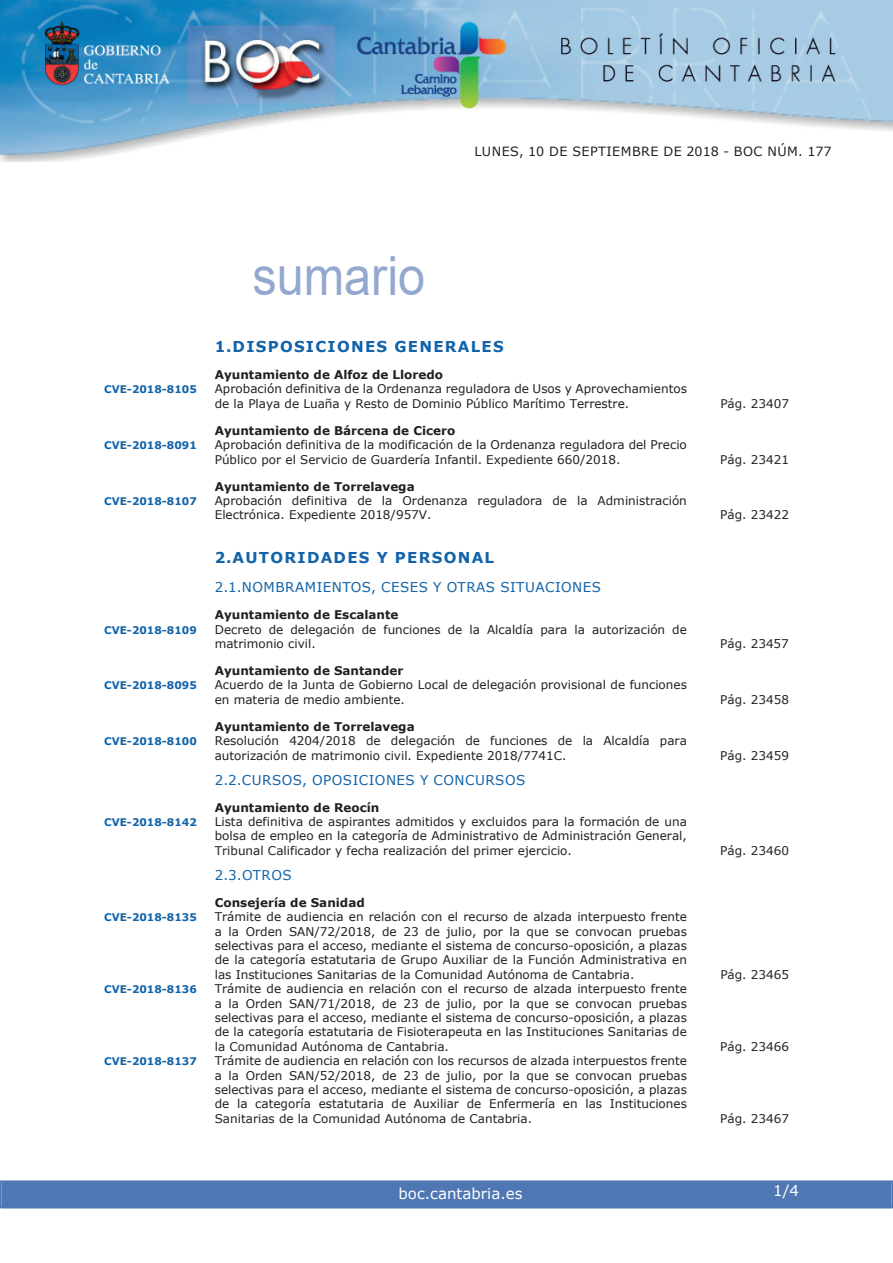
<style>
.page{position:relative;width:893px;height:1263px;background:#fff}
.page>*{position:absolute;margin:0;border:0;box-sizing:border-box;transform-origin:0 0}
.t1{font:54px "Arial";color:#94a8cf;scale:.9 1}
.t2{font:700 15px "Verdana";letter-spacing:.085em;color:#1263a9}
.t3{font:15px "Verdana";color:#fff}
.t4{font:13.5px "Verdana";letter-spacing:.035em;color:#1263a9}
.t5{font:12.75px "Verdana";letter-spacing:.035em;color:#231f20}
.t6{font:12px/14.4px "Verdana";color:#231f20}
.t7{font:700 12px "Verdana";color:#231f20}
.t8{font:700 10.5px "Verdana";color:#1263a9}
</style>
<div class="page">
<img style="left:0;top:0;width:893px;height:161px">
<div style="left:2px;top:1181px;width:889px;height:27px;background:#4f77b3"></div>
<div style="left:0;top:1180px;width:893px;height:28px;border:2px solid #4f77b3"></div>
<h1 class="t1" style="left:252px;top:246px;width:194px">sumario</h1>
<p class="t5" style="left:474px;top:143px;width:359px">LUNES, 10 DE SEPTIEMBRE DE 2018 - BOC NÚM. 177</p>
<p class="t2" style="left:215px;top:337px;width:291px">1.DISPOSICIONES GENERALES</p>
<p class="t7" style="left:215px;top:367px;width:230px">Ayuntamiento de Alfoz de Lloredo</p>
<p class="t8" style="left:104px;top:383px;width:94px">CVE-2018-8105</p>
<p class="t6" style="left:215px;top:381px;width:474px">Aprobación definitiva de la Ordenanza reguladora de Usos y Aprovechamientos de la Playa de Luaña y Resto de Dominio Público Marítimo Terrestre.</p>
<p class="t7" style="left:215px;top:423px;width:242px">Ayuntamiento de Bárcena de Cicero</p>
<p class="t8" style="left:104px;top:439px;width:94px">CVE-2018-8091</p>
<p class="t6" style="left:215px;top:437px;width:474px">Aprobación definitiva de la modificación de la Ordenanza reguladora del Precio<br>Público por el Servicio de Guardería Infantil. Expediente 660/2018.</p>
<p class="t7" style="left:215px;top:479px;width:201px">Ayuntamiento de Torrelavega</p>
<p class="t8" style="left:104px;top:495px;width:94px">CVE-2018-8107</p>
<p class="t6" style="left:215px;top:493px;width:474px">Aprobación definitiva de la Ordenanza reguladora de la Administración<br>Electrónica. Expediente 2018/957V.</p>
<p class="t2" style="left:215px;top:548px;width:281px">2.AUTORIDADES Y PERSONAL</p>
<p class="t4" style="left:215px;top:578px;width:388px">2.1.NOMBRAMIENTOS, CESES Y OTRAS SITUACIONES</p>
<p class="t7" style="left:215px;top:607px;width:185px">Ayuntamiento de Escalante</p>
<p class="t8" style="left:104px;top:623px;width:94px">CVE-2018-8109</p>
<p class="t6" style="left:215px;top:622px;width:474px">Decreto de delegación de funciones de la Alcaldía para la autorización de matrimonio civil.</p>
<p class="t7" style="left:215px;top:663px;width:190px">Ayuntamiento de Santander</p>
<p class="t8" style="left:104px;top:679px;width:94px">CVE-2018-8095</p>
<p class="t6" style="left:215px;top:677px;width:474px">Acuerdo de la Junta de Gobierno Local de delegación provisional de funciones en materia de medio ambiente.</p>
<p class="t7" style="left:215px;top:719px;width:201px">Ayuntamiento de Torrelavega</p>
<p class="t8" style="left:104px;top:735px;width:94px">CVE-2018-8100</p>
<p class="t6" style="left:215px;top:733px;width:474px">Resolución 4204/2018 de delegación de funciones de la Alcaldía para autorización de matrimonio civil. Expediente 2018/7741C.</p>
<p class="t4" style="left:215px;top:771px;width:312px">2.2.CURSOS, OPOSICIONES Y CONCURSOS</p>
<p class="t7" style="left:215px;top:800px;width:166px">Ayuntamiento de Reocín</p>
<p class="t8" style="left:104px;top:816px;width:94px">CVE-2018-8142</p>
<p class="t6" style="left:215px;top:814px;width:474px;text-align:justify">Lista definitiva de aspirantes admitidos y excluidos para la formación de una bolsa de empleo en la categoría de Administrativo de Administración General, Tribunal Calificador y fecha realización del primer ejercicio.</p>
<p class="t4" style="left:215px;top:866px;width:78px">2.3.OTROS</p>
<p class="t7" style="left:215px;top:895px;width:151px">Consejería de Sanidad</p>
<p class="t8" style="left:104px;top:911px;width:94px">CVE-2018-8135</p>
<p class="t6" style="left:215px;top:909px;width:474px;text-align:justify">Trámite de audiencia en relación con el recurso de alzada interpuesto frente a la Orden SAN/72/2018, de 23 de julio, por la que se convocan pruebas selectivas para el acceso, mediante el sistema de concurso-oposición, a plazas de la categoría estatutaria de Grupo Auxiliar de la Función Administrativa en las Instituciones Sanitarias de la Comunidad Autónoma de Cantabria.</p>
<p class="t8" style="left:104px;top:983px;width:94px">CVE-2018-8136</p>
<p class="t6" style="left:215px;top:981px;width:474px;text-align:justify">Trámite de audiencia en relación con el recurso de alzada interpuesto frente a la Orden SAN/71/2018, de 23 de julio, por la que se convocan pruebas selectivas para el acceso, mediante el sistema de concurso-oposición, a plazas de la categoría estatutaria de Fisioterapeuta en las Instituciones Sanitarias de la Comunidad Autónoma de Cantabria.</p>
<p class="t8" style="left:104px;top:1055px;width:94px">CVE-2018-8137</p>
<p class="t6" style="left:215px;top:1053px;width:474px;text-align:justify">Trámite de audiencia en relación con los recursos de alzada interpuestos frente a la Orden SAN/52/2018, de 23 de julio, por la que se convocan pruebas selectivas para el acceso, mediante el sistema de concurso-oposición, a plazas de la categoría estatutaria de Auxiliar de Enfermería en las Instituciones Sanitarias de la Comunidad Autónoma de Cantabria.</p>
<p class="t3" style="left:398px;top:1184px;width:126px">boc.cantabria.es</p>
<p class="t6" style="left:720px;top:396px;width:70px">Pág. 23407</p>
<p class="t6" style="left:720px;top:452px;width:70px">Pág. 23421</p>
<p class="t6" style="left:720px;top:508px;width:70px">Pág. 23422</p>
<p class="t6" style="left:720px;top:636px;width:70px">Pág. 23457</p>
<p class="t6" style="left:720px;top:692px;width:70px">Pág. 23458</p>
<p class="t6" style="left:720px;top:748px;width:70px">Pág. 23459</p>
<p class="t6" style="left:720px;top:843px;width:70px">Pág. 23460</p>
<p class="t6" style="left:720px;top:967px;width:70px">Pág. 23465</p>
<p class="t6" style="left:720px;top:1039px;width:70px">Pág. 23466</p>
<p class="t6" style="left:720px;top:1111px;width:70px">Pág. 23467</p>
<p class="t3" style="left:773px;top:1181px;width:27px">1/4</p>
</div>
